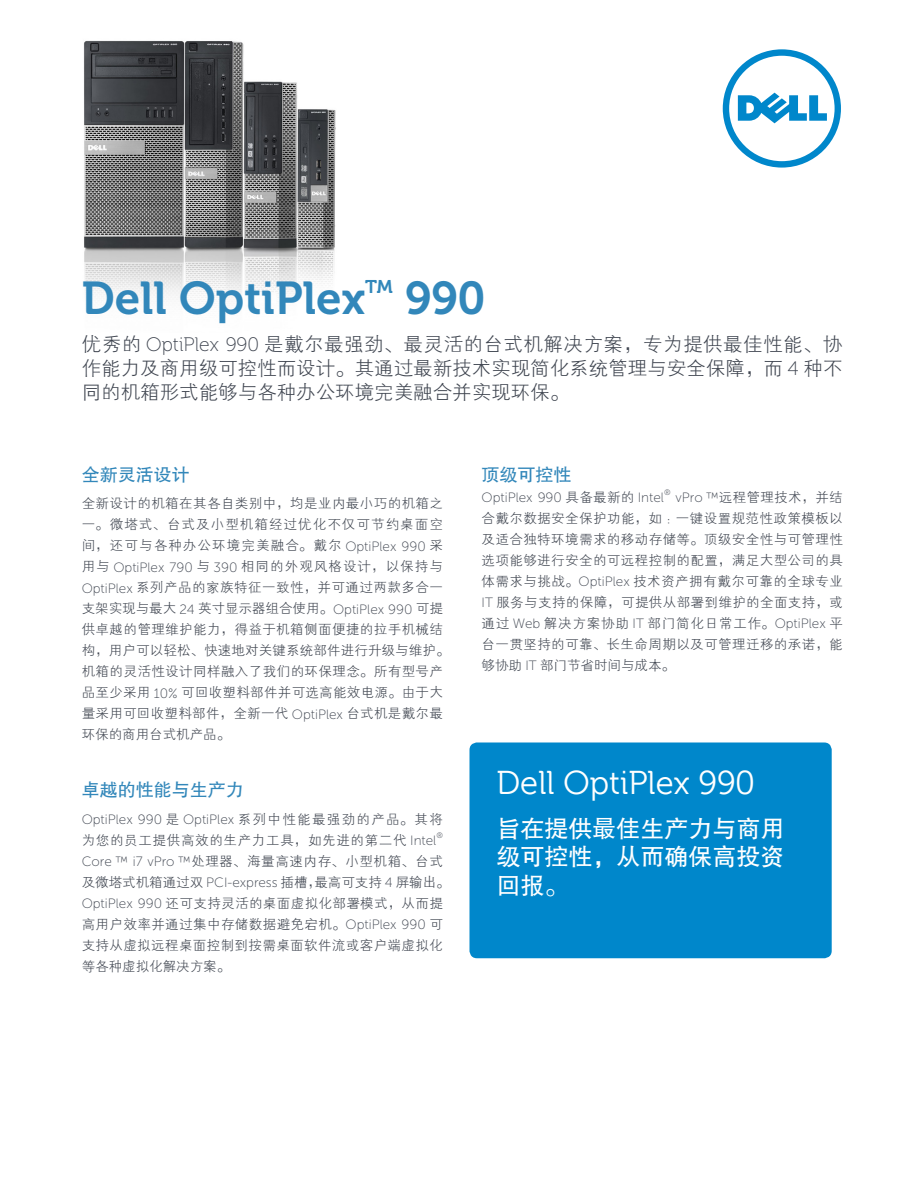
<style>
.page{position:relative;width:918px;height:1188px;background:#fff}
.page>*{position:absolute;margin:0;border:0;box-sizing:border-box;transform-origin:0 0}
.t1{font:45.9px "Museo For Dell 700";color:#3287ba}
.t2{font:33px "Museo For Dell";color:#fff}
.t3{font:24px/28.8px "FZHTJW GB1 0";color:#fff;text-align:justify}
.t4{font:19.5px/24px "FZXH1 JW GB1 0";color:#3e444f;text-align:justify}
.t5{font:18.3px "Museo For Dell 700";color:#3287ba}
.Bulleted_List_San_Mu{font:18px "FZHTJW GB1 0";color:#3287ba}
.Bulleted_List_San_Mu-2{font:13.5px/21px "FZXH1 JW GB1 0";letter-spacing:.03em;color:#3e444f}
.Bulleted_List_San_Mu-3{font:13.5px/20.7px "FZXH1 JW GB1 0";letter-spacing:.05em;color:#3e444f}
.Bulleted_List_San_Mu-4{font:13.5px "Museo Sans For Dell 100";color:#3e444f}
.Bulleted_List_San_Mu-5{font:7.8px "Museo Sans For Dell 100";color:#3e444f}
.s1{font-family:"Museo For Dell 100"}
.s2{font-family:"Museo Sans For Dell 100"}
.s3{font-family:"FZXH1 JW GB1 0"}
</style>
<div class="page">
<svg style="left:723px;top:49px;width:118px;height:119px"></svg>
<img style="left:84px;top:40px;width:252px;height:262px">
<div style="left:469px;top:742px;width:363px;height:216px;background:#0087cb;border-radius:7px"></div>
<p class="t1" style="left:82px;top:273px;width:285px">Dell OptiPlex</p>
<p class="t5" style="left:365px;top:277px;width:29px">TM</p>
<p class="t1" style="left:405px;top:273px;width:82px">990</p>
<p class="t4" style="left:82px;top:333px;width:762px">优秀的 <span class="s1">OptiPlex 990</span> 是戴尔最强劲、最灵活的台式机解决方案，专为提供最佳性能、协作能力及商用级可控性而设计。其通过最新技术实现简化系统管理与安全保障，而 <span class="s1">4</span> 种不同的机箱形式能够与各种办公环境完美融合并实现环保。</p>
<p class="Bulleted_List_San_Mu" style="left:82px;top:464px;width:109px">全新灵活设计</p>
<p class="Bulleted_List_San_Mu-2" style="left:82px;top:494px;width:369px">全新设计的机箱在其各自类别中，均是业内最小巧的机箱之一。微塔式、台式及小型机箱经过优化不仅可节约桌面空间，还可与各种办公环境完美融合。戴尔 <span class="s2">OptiPlex 990</span> 采用与 <span class="s2">OptiPlex 790</span> 与 <span class="s2">390</span> 相同的外观风格设计，以保持与<br><span class="s2">OptiPlex</span> 系列产品的家族特征一致性，并可通过两款多合一支架实现与最大 <span class="s2">24</span> 英寸显示器组合使用。<span class="s2">OptiPlex 990</span> 可提供卓越的管理维护能力，得益于机箱侧面便捷的拉手机械结构，用户可以轻松、快速地对关键系统部件进行升级与维护。机箱的灵活性设计同样融入了我们的环保理念。所有型号产品至少采用 <span class="s2">10%</span> 可回收塑料部件并可选高能效电源。由于大量采用可回收塑料部件，全新一代 <span class="s2">OptiPlex</span> 台式机是戴尔最环保的商用台式机产品。</p>
<p class="Bulleted_List_San_Mu" style="left:82px;top:780px;width:163px">卓越的性能与生产力</p>
<p class="Bulleted_List_San_Mu-3" style="left:82px;top:810px;width:363px"><span class="s2">OptiPlex 990</span> 是 <span class="s2">OptiPlex</span> 系列中性能最强劲的产品。其将为您的员工提供高效的生产力工具，如先进的第二代 <span class="s2">Intel</span></p>
<p class="Bulleted_List_San_Mu-5" style="left:436px;top:832px;width:8px">®</p>
<p class="Bulleted_List_San_Mu-2" style="left:82px;top:851px;width:370px"><span class="s2">Core ™ i7 vPro ™</span>处理器、海量高速内存、小型机箱、台式及微塔式机箱通过双 <span class="s2">PCI-express</span> 插槽，最高可支持 <span class="s2">4</span> 屏输出。<br><span class="s2">OptiPlex 990</span> 还可支持灵活的桌面虚拟化部署模式，从而提高用户效率并通过集中存储数据避免宕机。<span class="s2">OptiPlex 990</span> 可支持从虚拟远程桌面控制到按需桌面软件流或客户端虚拟化等各种虚拟化解决方案。</p>
<p class="Bulleted_List_San_Mu" style="left:482px;top:464px;width:91px">顶级可控性</p>
<p class="Bulleted_List_San_Mu-4" style="left:482px;top:490px;width:184px">OptiPlex 990 <span class="s3">具备最新的</span> Intel</p>
<p class="Bulleted_List_San_Mu-5" style="left:664px;top:488px;width:8px">®</p>
<p class="Bulleted_List_San_Mu-2" style="left:482px;top:487px;width:363px;text-align:justify;text-indent:194px"><span class="s2">vPro ™</span>远程管理技术，并结合戴尔数据安全保护功能，如：一键设置规范性政策模板以及适合独特环境需求的移动存储等。顶级安全性与可管理性选项能够进行安全的可远程控制的配置，满足大型公司的具体需求与挑战。<span class="s2">OptiPlex</span> 技术资产拥有戴尔可靠的全球专业<span class="s2">IT</span> 服务与支持的保障，可提供从部署到维护的全面支持，或通过 <span class="s2">Web</span> 解决方案协助 <span class="s2">IT</span> 部门简化日常工作。<span class="s2">OptiPlex</span> 平台一贯坚持的可靠、长生命周期以及可管理迁移的承诺，能够协助 <span class="s2">IT</span> 部门节省时间与成本。</p>
<p class="t2" style="left:496px;top:765px;width:260px">Dell OptiPlex 990</p>
<p class="t3" style="left:496px;top:815px;width:289px">旨在提供最佳生产力与商用级可控性，从而确保高投资回报。</p>
</div>
